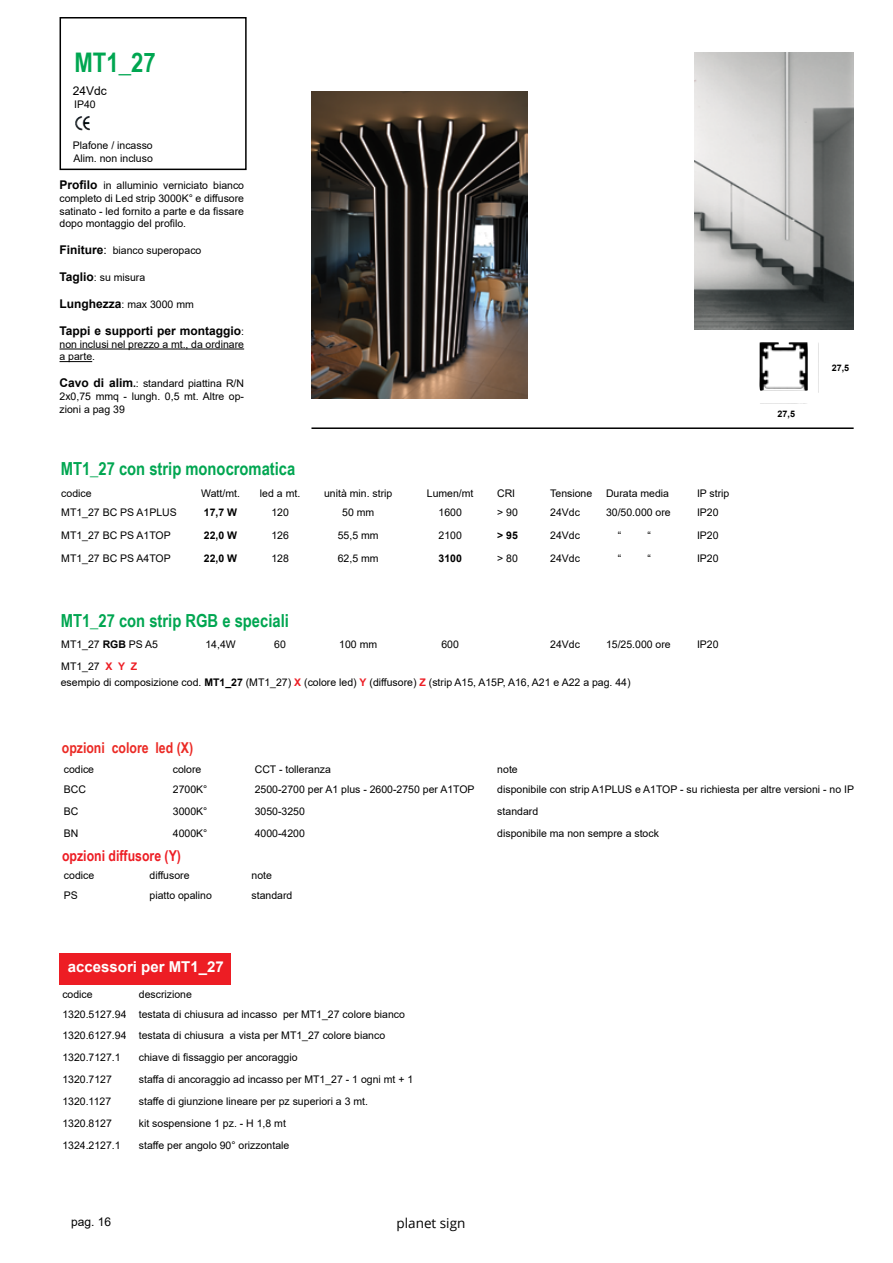
<style>
.page{position:relative;width:893px;height:1263px;background:#fff}
.page>*{position:absolute;margin:0;border:0;box-sizing:border-box;transform-origin:0 0}
.t1{font:700 27px "Arial Narrow";color:#00a651}
.t2{font:700 18px "Arial Narrow";color:#00a651}
.t3{font:700 15px "Arial Narrow";color:#eb2a25}
.t4{font:700 15px "Arial Narrow";color:#ed1d24}
.t5{font:700 15px "Arial";color:#fff}
.t6{font:13.5px "Open Sans";color:#000}
.t7{font:700 12px "Arial";color:#000}
.t8{font:12px "Arial";color:#000}
.t9{font:10.5px/12.6px "Arial";color:#000}
.t10{font:700 10.5px "Arial";color:#000}
.t11{font:700 9px "Arial";color:#000}
.s1{font-weight:700;font-size:12px}
.s2{font-size:12px}
.s3{font-weight:400;font-size:10.5px}
.s4{font-weight:700}
.s5{font-weight:700;color:#ed1d24}
</style>
<div class="page">
<div style="left:60px;top:17px;width:187px;height:153px;background:#fff;border:2px solid #000"></div>
<hr style="left:60px;top:349px;width:184px;height:1px;background:#000">
<hr style="left:60px;top:361px;width:32px;height:1px;background:#000">
<img style="left:75px;top:116px;width:15px;height:15px">
<hr style="left:311px;top:427px;width:543px;height:2px;background:#000">
<img style="left:759px;top:342px;width:60px;height:62px">
<img style="left:694px;top:52px;width:160px;height:278px">
<div style="left:60px;top:952px;width:171px;height:32px;background:#ed1d24"></div>
<img style="left:311px;top:92px;width:217px;height:306px">
<h1 class="t1" style="left:75px;top:42px;width:83px">MT1_27</h1>
<p class="t8" style="left:73px;top:83px;width:36px">24Vdc</p>
<p class="t9" style="left:74px;top:98px;width:23px">IP40</p>
<p class="t9" style="left:73px;top:139px;width:82px">Plafone / incasso<br>Alim. non incluso</p>
<p class="t9" style="left:60px;top:179px;width:186px;text-align:justify"><span class="s1">Profilo</span> in alluminio verniciato bianco completo di Led strip 3000K° e diffusore satinato - led fornito a parte e da fissare dopo montaggio del profilo.</p>
<p class="t9" style="left:60px;top:244px;width:143px"><span class="s1">Finiture</span><span class="s2">:</span> bianco superopaco</p>
<p class="t9" style="left:60px;top:271px;width:87px"><span class="s1">Taglio</span>: su misura</p>
<p class="t9" style="left:60px;top:298px;width:136px"><span class="s1">Lunghezza</span>: max 3000 mm</p>
<p class="t7" style="left:60px;top:323px;width:186px">Tappi e supporti per montaggio<span class="s3">:</span></p>
<p class="t9" style="left:60px;top:338px;width:186px">non inclusi nel prezzo a mt., da ordinare a parte.</p>
<p class="t9" style="left:60px;top:377px;width:186px;text-align:justify"><span class="s1">Cavo di alim</span><span class="s4">.</span>: standard piattina R/N 2x0,75 mmq - lungh. 0,5 mt. Altre op&shy;zioni a pag 39</p>
<h2 class="t2" style="left:61px;top:454px;width:236px">MT1_27 con strip monocromatica</h2>
<p class="t9" style="left:61px;top:487px;width:32px">codice</p>
<p class="t9" style="left:201px;top:487px;width:40px">Watt/mt.</p>
<p class="t9" style="left:260px;top:487px;width:42px">led a mt.</p>
<p class="t9" style="left:324px;top:487px;width:70px">unità min. strip</p>
<p class="t9" style="left:427px;top:487px;width:48px">Lumen/mt</p>
<p class="t9" style="left:497px;top:487px;width:20px">CRI</p>
<p class="t9" style="left:550px;top:487px;width:44px">Tensione</p>
<p class="t9" style="left:606px;top:487px;width:65px">Durata media</p>
<p class="t9" style="left:697px;top:487px;width:34px">IP strip</p>
<p class="t9" style="left:61px;top:506px;width:117px">MT1_27 BC PS A1PLUS</p>
<p class="t10" style="left:204px;top:505px;width:35px">17,7 W</p>
<p class="t9" style="left:271px;top:506px;width:19px">120</p>
<p class="t9" style="left:342px;top:506px;width:34px">50 mm</p>
<p class="t9" style="left:438px;top:506px;width:25px">1600</p>
<p class="t9" style="left:497px;top:506px;width:22px">&gt; 90</p>
<p class="t9" style="left:550px;top:506px;width:31px">24Vdc</p>
<p class="t9" style="left:606px;top:506px;width:66px">30/50.000 ore</p>
<p class="t9" style="left:697px;top:506px;width:23px">IP20</p>
<p class="t9" style="left:61px;top:529px;width:111px">MT1_27 BC PS A1TOP</p>
<p class="t10" style="left:204px;top:528px;width:35px">22,0 W</p>
<p class="t9" style="left:271px;top:529px;width:19px">126</p>
<p class="t9" style="left:338px;top:529px;width:42px">55,5 mm</p>
<p class="t9" style="left:438px;top:529px;width:25px">2100</p>
<p class="t10" style="left:497px;top:528px;width:22px">&gt; 95</p>
<p class="t9" style="left:550px;top:529px;width:31px">24Vdc</p>
<p class="t9" style="left:618px;top:529px;width:5px">“</p>
<p class="t9" style="left:647px;top:529px;width:5px">“</p>
<p class="t9" style="left:697px;top:529px;width:23px">IP20</p>
<p class="t9" style="left:61px;top:551px;width:111px">MT1_27 BC PS A4TOP</p>
<p class="t10" style="left:204px;top:550px;width:35px">22,0 W</p>
<p class="t9" style="left:271px;top:551px;width:19px">128</p>
<p class="t9" style="left:338px;top:551px;width:42px">62,5 mm</p>
<p class="t10" style="left:438px;top:550px;width:25px">3100</p>
<p class="t9" style="left:497px;top:551px;width:22px">&gt; 80</p>
<p class="t9" style="left:550px;top:551px;width:31px">24Vdc</p>
<p class="t9" style="left:618px;top:551px;width:5px">“</p>
<p class="t9" style="left:647px;top:551px;width:5px">“</p>
<p class="t9" style="left:697px;top:551px;width:23px">IP20</p>
<h2 class="t2" style="left:61px;top:607px;width:230px">MT1_27 con strip RGB e speciali</h2>
<p class="t9" style="left:61px;top:638px;width:98px">MT1_27 <span class="s4">RGB</span> PS A5</p>
<p class="t9" style="left:205px;top:638px;width:32px">14,4W</p>
<p class="t9" style="left:274px;top:638px;width:13px">60</p>
<p class="t9" style="left:339px;top:638px;width:39px">100 mm</p>
<p class="t9" style="left:441px;top:638px;width:19px">600</p>
<p class="t9" style="left:550px;top:638px;width:31px">24Vdc</p>
<p class="t9" style="left:606px;top:638px;width:66px">15/25.000 ore</p>
<p class="t9" style="left:697px;top:638px;width:23px">IP20</p>
<p class="t9" style="left:61px;top:660px;width:78px">MT1_27 <span class="s5">X Y Z</span></p>
<p class="t9" style="left:61px;top:676px;width:571px">esempio di composizione cod. <span class="s4">MT1_27</span> (MT1_27) <span class="s5">X</span> (colore led) <span class="s5">Y</span> (diffusore) <span class="s5">Z</span> (strip A15, A15P, A16, A21 e A22 a pag. 44)</p>
<h3 class="t3" style="left:62px;top:736px;width:133px">opzioni colore led (X)</h3>
<p class="t11" style="left:777px;top:408px;width:19px">27,5</p>
<p class="t11" style="left:832px;top:361px;width:19px">27,5</p>
<p class="t9" style="left:64px;top:763px;width:32px">codice</p>
<p class="t9" style="left:173px;top:763px;width:30px">colore</p>
<p class="t9" style="left:255px;top:763px;width:78px">CCT - tolleranza</p>
<p class="t9" style="left:497px;top:763px;width:22px">note</p>
<p class="t9" style="left:64px;top:783px;width:24px">BCC</p>
<p class="t9" style="left:173px;top:783px;width:36px">2700K°</p>
<p class="t9" style="left:255px;top:783px;width:221px">2500-2700 per A1 plus - 2600-2750 per A1TOP</p>
<p class="t9" style="left:497px;top:783px;width:358px">disponibile con strip A1PLUS e A1TOP - su richiesta per altre versioni - no IP</p>
<p class="t9" style="left:64px;top:805px;width:16px">BC</p>
<p class="t9" style="left:173px;top:805px;width:36px">3000K°</p>
<p class="t9" style="left:255px;top:805px;width:52px">3050-3250</p>
<p class="t9" style="left:497px;top:805px;width:42px">standard</p>
<p class="t9" style="left:64px;top:826px;width:16px">BN</p>
<p class="t9" style="left:173px;top:826px;width:36px">4000K°</p>
<p class="t9" style="left:255px;top:826px;width:52px">4000-4200</p>
<p class="t9" style="left:497px;top:826px;width:163px">disponibile ma non sempre a stock</p>
<h3 class="t4" style="left:62px;top:845px;width:120px">opzioni diffusore (Y)</h3>
<p class="t9" style="left:64px;top:869px;width:32px">codice</p>
<p class="t9" style="left:150px;top:869px;width:42px">diffusore</p>
<p class="t9" style="left:252px;top:869px;width:22px">note</p>
<p class="t9" style="left:64px;top:889px;width:16px">PS</p>
<p class="t9" style="left:150px;top:889px;width:64px">piatto opalino</p>
<p class="t9" style="left:252px;top:889px;width:42px">standard</p>
<h3 class="t5" style="left:68px;top:956px;width:157px">accessori per MT1_27</h3>
<p class="t9" style="left:62px;top:988px;width:32px">codice</p>
<p class="t9" style="left:62px;top:984px;width:344px;line-height:19.6px;text-indent:77px">descrizione<br>1320.5127.94 testata di chiusura ad incasso per MT1_27 colore bianco</p>
<p class="t9" style="left:62px;top:1025px;width:324px;line-height:21.9px">1320.6127.94 testata di chiusura a vista per MT1_27 colore bianco<br>1320.7127.1</p>
<p class="t9" style="left:139px;top:1051px;width:160px">chiave di fissaggio per ancoraggio</p>
<p class="t9" style="left:62px;top:1073px;width:51px">1320.7127</p>
<p class="t9" style="left:139px;top:1073px;width:276px">staffa di ancoraggio ad incasso per MT1_27 - 1 ogni mt + 1</p>
<p class="t9" style="left:62px;top:1095px;width:50px">1320.1127</p>
<p class="t9" style="left:139px;top:1095px;width:231px">staffe di giunzione lineare per pz superiori a 3 mt.</p>
<p class="t9" style="left:62px;top:1117px;width:51px">1320.8127</p>
<p class="t9" style="left:139px;top:1117px;width:149px">kit sospensione 1 pz. - H 1,8 mt</p>
<p class="t9" style="left:62px;top:1138px;width:60px">1324.2127.1</p>
<p class="t9" style="left:139px;top:1138px;width:152px">staffe per angolo 90° orizzontale</p>
<p class="t8" style="left:71px;top:1213px;width:42px">pag. 16</p>
<p class="t6" style="left:396px;top:1214px;width:70px">planet sign</p>
</div>
